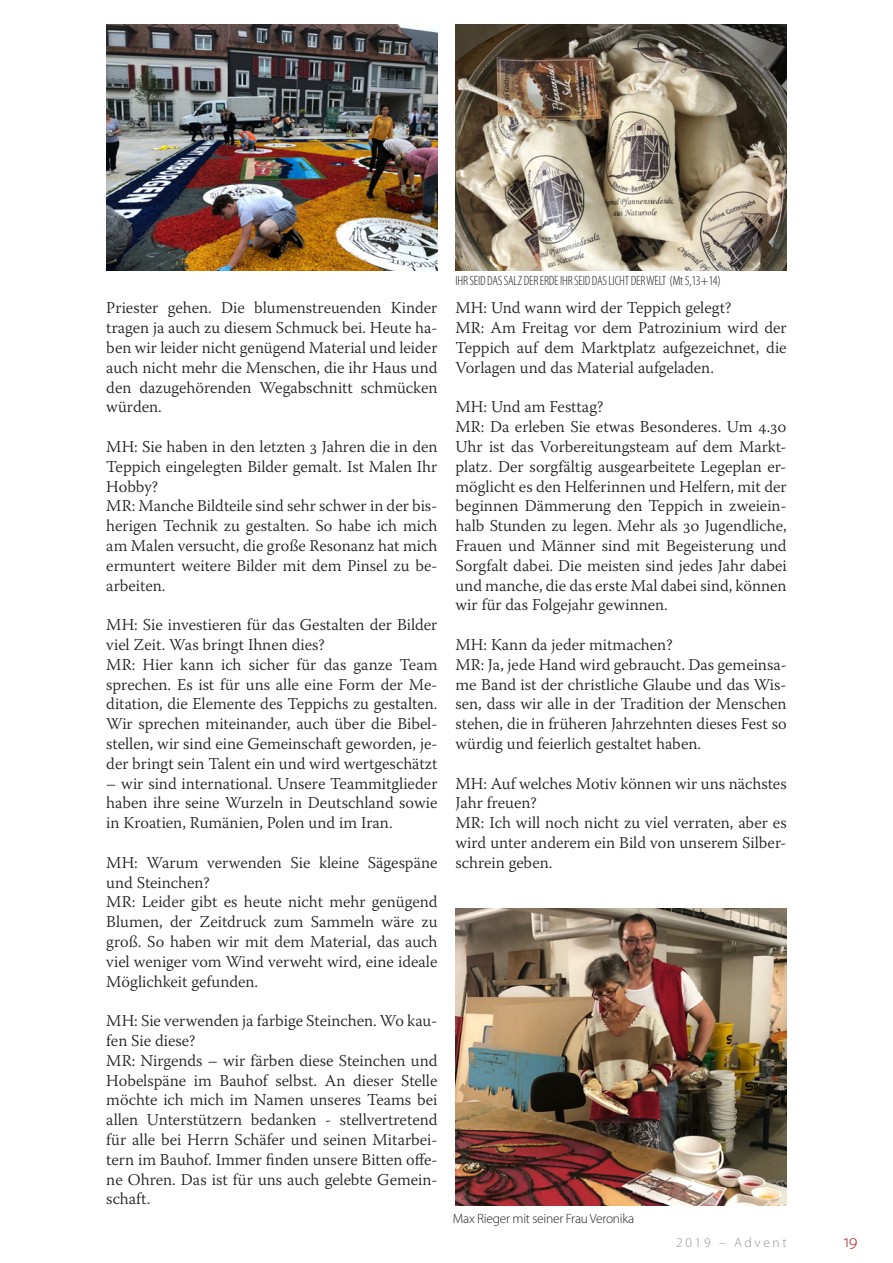
<style>
.page{position:relative;width:893px;height:1263px;background:#fff}
.page>*{position:absolute;margin:0;border:0;box-sizing:border-box;transform-origin:0 0}
.t1{font:300 18px "Myriad Pro";color:#af1e22}
.t2{font:300 16.5px/19.8px "Warnock Pro";color:#231f20}
.t3{font:300 condensed 13.5px "Myriad Pro";letter-spacing:-.02em;color:#231f20}
.t4{font:300 13.5px "Myriad Pro";letter-spacing:-.02em;color:#231f20}
.t5{font:300 13.5px "Myriad Pro";letter-spacing:.2em;color:#939598}
</style>
<div class="page">
<img style="left:455px;top:908px;width:332px;height:297px">
<img style="left:455px;top:24px;width:332px;height:247px">
<img style="left:106px;top:24px;width:331px;height:247px">
<p class="t2" style="left:106px;top:298px;width:333px;text-align:justify">Priester gehen. Die blumenstreuenden Kinder tragen ja auch zu diesem Schmuck bei. Heute ha&shy;ben wir leider nicht genügend Material und leider auch nicht mehr die Menschen, die ihr Haus und den dazugehörenden Wegabschnitt schmücken würden.</p>
<p class="t2" style="left:106px;top:436px;width:333px">MH: Sie haben in den letzten 3 Jahren die in den Teppich eingelegten Bilder gemalt. Ist Malen Ihr Hobby?<br>MR: Manche Bildteile sind sehr schwer in der bis&shy;herigen Technik zu gestalten. So habe ich mich am Malen versucht, die große Resonanz hat mich ermuntert weitere Bilder mit dem Pinsel zu be&shy;arbeiten.</p>
<p class="t2" style="left:106px;top:615px;width:333px">MH: Sie investieren für das Gestalten der Bilder viel Zeit. Was bringt Ihnen dies?<br>MR: Hier kann ich sicher für das ganze Team sprechen. Es ist für uns alle eine Form der Me&shy;ditation, die Elemente des Teppichs zu gestalten.<br>Wir sprechen miteinander, auch über die Bibel&shy;stellen, wir sind eine Gemeinschaft geworden, je&shy;der bringt sein Talent ein und wird wertgeschätzt</p>
<p class="t2" style="left:106px;top:773px;width:333px;text-align:justify">– wir sind international. Unsere Teammitglieder haben ihre seine Wurzeln in Deutschland sowie in Kroatien, Rumänien, Polen und im Iran.</p>
<p class="t2" style="left:106px;top:852px;width:333px">MH: Warum verwenden Sie kleine Sägespäne und Steinchen?<br>MR: Leider gibt es heute nicht mehr genügend Blumen, der Zeitdruck zum Sammeln wäre zu groß. So haben wir mit dem Material, das auch viel weniger vom Wind verweht wird, eine ideale Möglichkeit gefunden.</p>
<p class="t2" style="left:106px;top:1011px;width:333px">MH: Sie verwenden ja farbige Steinchen. Wo kau&shy;fen Sie diese?<br>MR: Nirgends – wir färben diese Steinchen und Hobelspäne im Bauhof selbst. An dieser Stelle möchte ich mich im Namen unseres Teams bei allen Unterstützern bedanken - stellvertretend für alle bei Herrn Schäfer und seinen Mitarbei&shy;tern im Bauhof. Immer finden unsere Bitten offe&shy;ne Ohren. Das ist für uns auch gelebte Gemein&shy;schaft.</p>
<p class="t3" style="left:455px;top:274px;width:267px">IHR SEID DAS SALZ DER ERDE IHR SEID DAS LICHT DER WELT (Mt 5,13+14)</p>
<p class="t2" style="left:455px;top:298px;width:333px">MH: Und wann wird der Teppich gelegt?<br>MR: Am Freitag vor dem Patrozinium wird der Teppich auf dem Marktplatz aufgezeichnet, die Vorlagen und das Material aufgeladen.</p>
<p class="t2" style="left:455px;top:397px;width:333px">MH: Und am Festtag?<br>MR: Da erleben Sie etwas Besonderes. Um 4.30<br>Uhr ist das Vorbereitungsteam auf dem Markt&shy;platz. Der sorgfältig ausgearbeitete Legeplan er&shy;möglicht es den Helferinnen und Helfern, mit der beginnen Dämmerung den Teppich in zweiein&shy;halb Stunden zu legen. Mehr als 30 Jugendliche, Frauen und Männer sind mit Begeisterung und Sorgfalt dabei. Die meisten sind jedes Jahr dabei und manche, die das erste Mal dabei sind, können wir für das Folgejahr gewinnen.</p>
<p class="t2" style="left:455px;top:634px;width:333px">MH: Kann da jeder mitmachen?<br>MR: Ja, jede Hand wird gebraucht. Das gemeinsa&shy;me Band ist der christliche Glaube und das Wis&shy;sen, dass wir alle in der Tradition der Menschen stehen, die in früheren Jahrzehnten dieses Fest so würdig und feierlich gestaltet haben.</p>
<p class="t2" style="left:455px;top:773px;width:333px">MH: Auf welches Motiv können wir uns nächstes Jahr freuen?<br>MR: Ich will noch nicht zu viel verraten, aber es wird unter anderem ein Bild von unserem Silber&shy;schrein geben.</p>
<p class="t4" style="left:453px;top:1211px;width:183px">Max Rieger mit seiner Frau Veronika</p>
<p class="t5" style="left:676px;top:1235px;width:112px">2019 – Advent</p>
<p class="t1" style="left:844px;top:1231px;width:16px">19</p>
</div>
